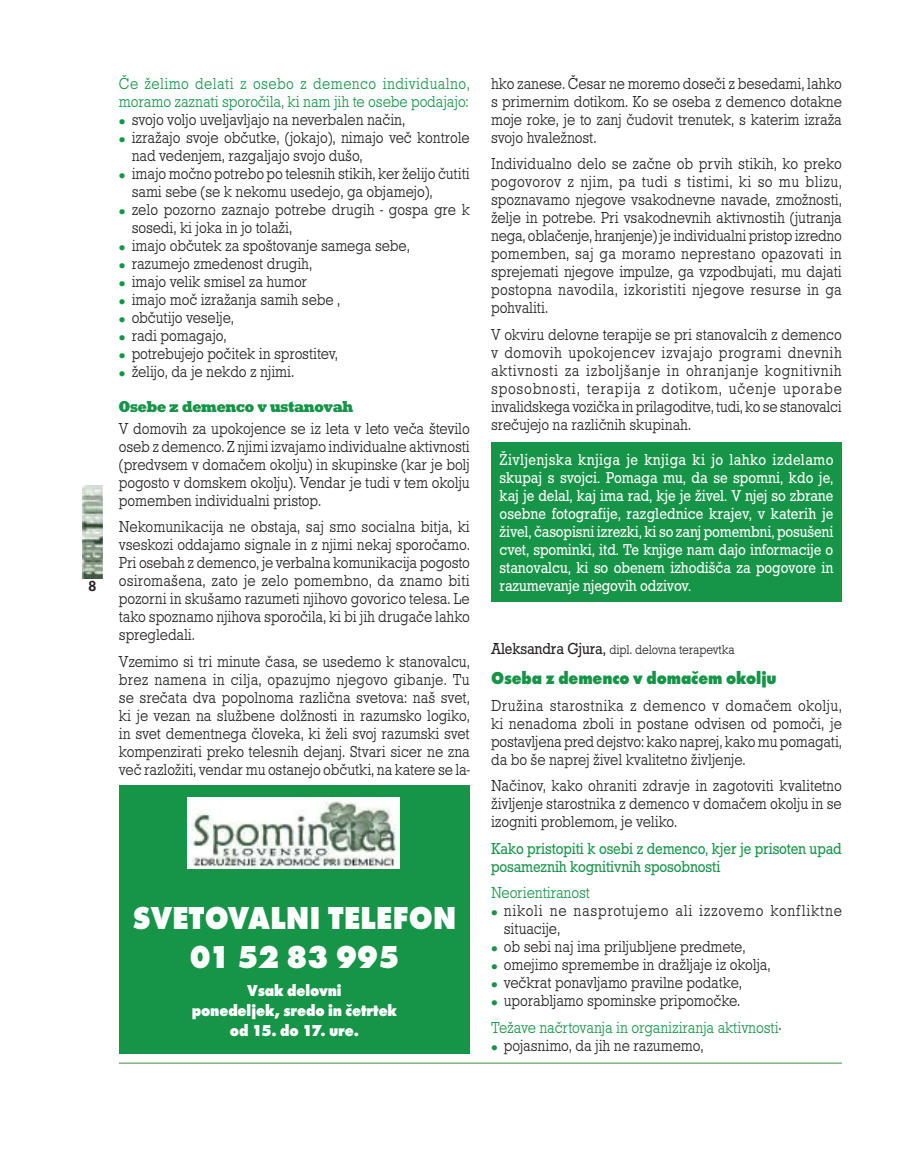
<style>
.page{position:relative;width:918px;height:1173px;background:#fff}
.page>*{position:absolute;margin:0;border:0;box-sizing:border-box;transform-origin:0 0}
.t1{font:700 33px/39px "Futura TEE Extr";color:#fff;text-align:center;scale:.9 1}
.t2{font:700 18px "Futura TEE Extr";letter-spacing:-.01em;color:#169447;scale:.9 1}
.t3{font:16.5px/18px "Roctus TEE Ligh";letter-spacing:-.01em;color:#231f1f;text-align:justify;scale:.9 1}
.t4{font:16.5px/18px "Roctus TEE";letter-spacing:-.01em;color:#fff;text-align:justify;scale:.9 1}
.t5{font:16.5px/18px "Roctus TEE Ligh";letter-spacing:-.01em;color:#169447;scale:.9 1}
.t6{font:16.5px/18px "Roctus TEE";letter-spacing:-.01em;color:#169447;scale:.9 1}
.t7{font:700 16.5px/19.8px "Futura TEE Extr";letter-spacing:-.01em;color:#fff;text-align:center;scale:.9 1}
.t8{font:700 16.5px "Roctus TEE";letter-spacing:-.01em;color:#169447;scale:.9 1}
.t9{font:600 15px "Futura TEE";color:#231f1f}
.t10{font:13.5px "Roctus TEE Ligh";letter-spacing:-.01em;color:#231f1f;scale:.9 1}
.s1{font-family:"Roctus TEE";font-size:16.5px}
.s2{color:#231f1f}
</style>
<div class="page">
<hr style="left:119px;top:1062px;width:723px;height:2px;background:#82b482">
<img style="left:83px;top:486px;width:19px;height:93px">
<div style="left:119px;top:786px;width:351px;height:268px;background:#169447"></div>
<div style="left:491px;top:442px;width:351px;height:160px;background:#169447"></div>
<img style="left:187px;top:797px;width:213px;height:72px">
<p class="t9" style="left:88px;top:579px;width:10px">8</p>
<p class="t5" style="left:119px;top:76px;width:391px">Če želimo delati z osebo z demenco individualno, moramo zaznati sporočila, ki nam jih te osebe podajajo:</p>
<p class="t3" style="left:132px;top:112px;width:377px;text-align:left">svojo voljo uveljavljajo na neverbalen način,<br>izražajo svoje občutke, (jokajo), nimajo več kontrole nad vedenjem, razgaljajo svojo dušo,<br>imajo močno potrebo po telesnih stikih, ker želijo čutiti sami sebe (se k nekomu usedejo, ga objamejo),<br>zelo pozorno zaznajo potrebe drugih - gospa gre k sosedi, ki joka in jo tolaži,<br>imajo občutek za spoštovanje samega sebe, razumejo zmedenost drugih,<br>imajo velik smisel za humor<br>imajo moč izražanja samih sebe ,<br>občutijo veselje,<br>radi pomagajo,<br>potrebujejo počitek in sprostitev,<br>želijo, da je nekdo z njimi.</p>
<p class="t8" style="left:119px;top:400px;width:262px">Osebe z demenco v ustanovah</p>
<p class="t3" style="left:119px;top:421px;width:391px">V domovih za upokojence se iz leta v leto veča število oseb z demenco. Z njimi izvajamo individualne aktivnosti (predvsem v domačem okolju) in skupinske (kar je bolj pogosto v domskem okolju). Vendar je tudi v tem okolju pomemben individualni pristop.</p>
<p class="t3" style="left:119px;top:519px;width:391px">Nekomunikacija ne obstaja, saj smo socialna bitja, ki vseskozi oddajamo signale in z njimi nekaj sporočamo.<br>Pri osebah z demenco, je verbalna komunikacija pogosto osiromašena, zato je zelo pomembno, da znamo biti pozorni in skušamo razumeti njihovo govorico telesa. Le tako spoznamo njihova sporočila, ki bi jih drugače lahko spregledali.</p>
<p class="t3" style="left:119px;top:654px;width:391px">Vzemimo si tri minute časa, se usedemo k stanovalcu, brez namena in cilja, opazujmo njegovo gibanje. Tu se srečata dva popolnoma različna svetova: naš svet, ki je vezan na službene dolžnosti in razumsko logiko, in svet dementnega človeka, ki želi svoj razumski svet kompenzirati preko telesnih dejanj. Stvari sicer ne zna več razložiti, vendar mu ostanejo občutki, na katere se la-</p>
<h1 class="t1" style="left:132px;top:901px;width:362px">SVETOVALNI TELEFON<br>01 52 83 995</h1>
<p class="t7" style="left:192px;top:982px;width:230px">Vsak delovni<br>ponedeljek, sredo in četrtek od 15. do 17. ure.</p>
<p class="t3" style="left:491px;top:76px;width:391px">hko zanese. Česar ne moremo doseči z besedami, lahko s primernim dotikom. Ko se oseba z demenco dotakne moje roke, je to zanj čudovit trenutek, s katerim izraža svojo hvaležnost.</p>
<p class="t3" style="left:491px;top:156px;width:391px">Individualno delo se začne ob prvih stikih, ko preko pogovorov z njim, pa tudi s tistimi, ki so mu blizu, spoznavamo njegove vsakodnevne navade, zmožnosti, želje in potrebe. Pri vsakodnevnih aktivnostih (jutranja nega, oblačenje, hranjenje) je individualni pristop izredno pomemben, saj ga moramo neprestano opazovati in sprejemati njegove impulze, ga vzpodbujati, mu dajati postopna navodila, izkoristiti njegove resurse in ga pohvaliti.</p>
<p class="t3" style="left:491px;top:327px;width:391px">V okviru delovne terapije se pri stanovalcih z demenco v domovih upokojencev izvajajo programi dnevnih aktivnosti za izboljšanje in ohranjanje kognitivnih sposobnosti, terapija z dotikom, učenje uporabe invalidskega vozička in prilagoditve, tudi, ko se stanovalci srečujejo na različnih skupinah.</p>
<p class="t4" style="left:500px;top:452px;width:372px">Življenjska knjiga je knjiga ki jo lahko izdelamo skupaj s svojci. Pomaga mu, da se spomni, kdo je, kaj je delal, kaj ima rad, kje je živel. V njej so zbrane osebne fotografije, razglednice krajev, v katerih je živel, časopisni izrezki, ki so zanj pomembni, posušeni cvet, spominki, itd. Te knjige nam dajo informacije o stanovalcu, ki so obenem izhodišča za pogovore in razumevanje njegovih odzivov.</p>
<p class="t10" style="left:491px;top:644px;width:272px"><span class="s1">Aleksandra Gjura,</span> dipl. delovna terapevtka</p>
<p class="t2" style="left:491px;top:671px;width:319px">Oseba z demenco v domačem okolju</p>
<p class="t3" style="left:491px;top:698px;width:391px">Družina starostnika z demenco v domačem okolju, ki nenadoma zboli in postane odvisen od pomoči, je postavljena pred dejstvo: kako naprej, kako mu pomagati, da bo še naprej živel kvalitetno življenje.</p>
<p class="t3" style="left:491px;top:778px;width:391px">Načinov, kako ohraniti zdravje in zagotoviti kvalitetno življenje starostnika z demenco v domačem okolju in se izogniti problemom, je veliko.</p>
<p class="t6" style="left:491px;top:841px;width:391px">Kako pristopiti k osebi z demenco, kjer je prisoten upad posameznih kognitivnih sposobnosti</p>
<p class="t5" style="left:491px;top:885px;width:112px">Neorientiranost</p>
<p class="t3" style="left:504px;top:903px;width:377px;text-align:left">nikoli ne nasprotujemo ali izzovemo konfliktne situacije,<br>ob sebi naj ima priljubljene predmete,<br>omejimo spremembe in dražljaje iz okolja,<br>večkrat ponavljamo pravilne podatke,<br>uporabljamo spominske pripomočke.</p>
<p class="t5" style="left:504px;top:1020px;width:310px;text-indent:-13px">Težave načrtovanja in organiziranja aktivnosti<span class="s2">· pojasnimo, da jih ne razumemo,</span></p>
</div>
